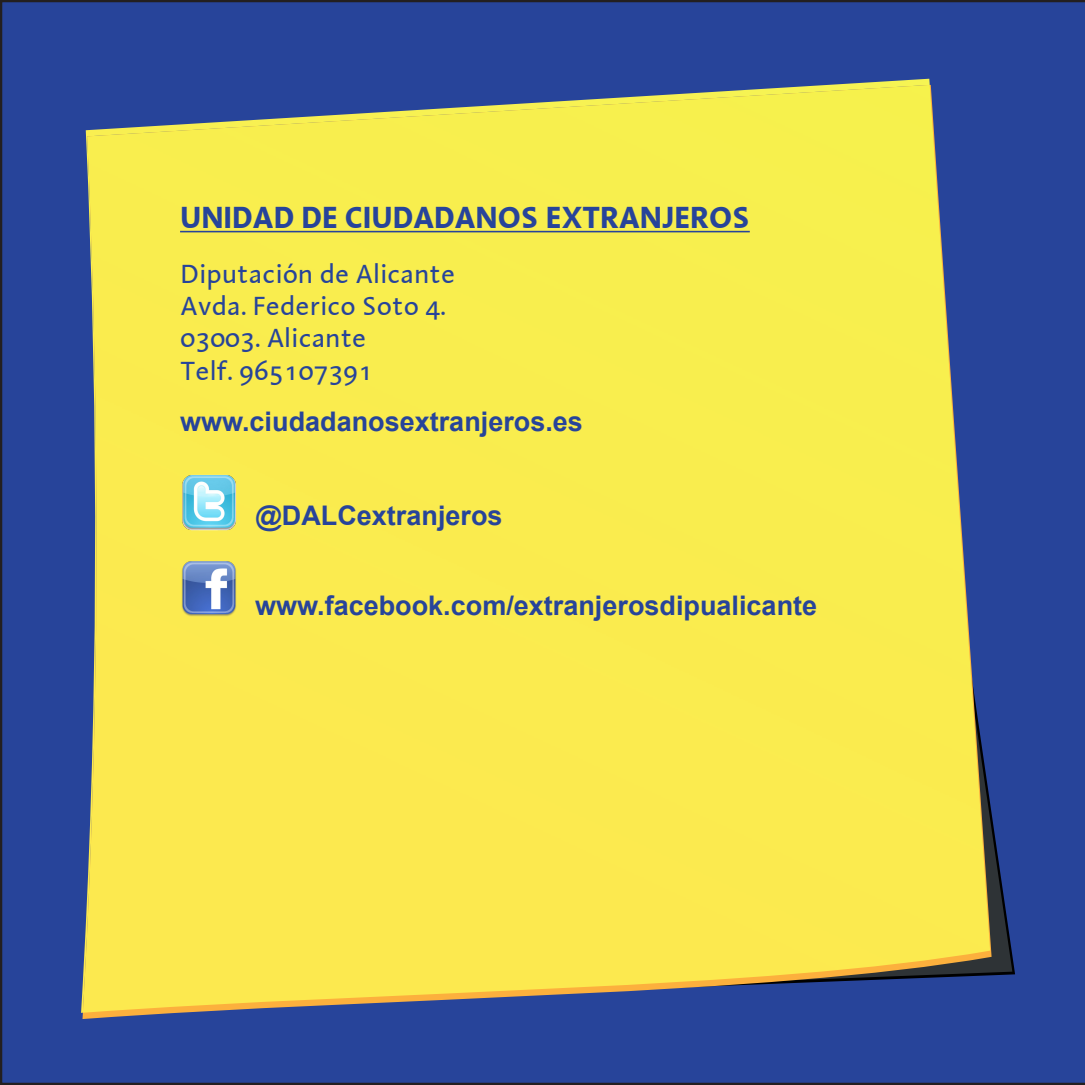
<style>
.page{position:relative;width:1085px;height:1085px;background:#fff}
.page>*{position:absolute;margin:0;border:0;box-sizing:border-box;transform-origin:0 0}
.t1{font:700 31.5px "Linotype Aroma";color:#27449a}
.t2{font:700 27px "Arial";color:#27449a}
.t3{font:27px "Linotype Aroma";color:#27449a}
</style>
<div class="page">
<div style="left:0;top:0;width:1084px;height:1084px;background:#27449a"></div>
<svg style="left:991px;top:130px;width:23px;height:879px;background:#26418e"></svg>
<img style="left:83px;top:85px;width:906px;height:927px">
<hr style="left:180px;top:231px;width:569px;height:1px;background:#27449a">
<img style="left:180px;top:560px;width:57px;height:57px">
<img style="left:180px;top:474px;width:59px;height:57px">
<p class="t1" style="left:180px;top:197px;width:571px">UNIDAD DE CIUDADANOS EXTRANJEROS</p>
<p class="t3" style="left:180px;top:256px;width:276px">Diputación de Alicante</p>
<p class="t3" style="left:180px;top:289px;width:267px">Avda. Federico Soto 4.</p>
<p class="t3" style="left:180px;top:321px;width:187px">03003. Alicante</p>
<p class="t3" style="left:180px;top:353px;width:194px">Telf. 965107391</p>
<p class="t2" style="left:180px;top:403px;width:404px">www.ciudadanosextranjeros.es</p>
<p class="t2" style="left:255px;top:498px;width:248px">@DALCextranjeros</p>
<p class="t2" style="left:255px;top:587px;width:563px">www.facebook.com/extranjerosdipualicante</p>
</div>
